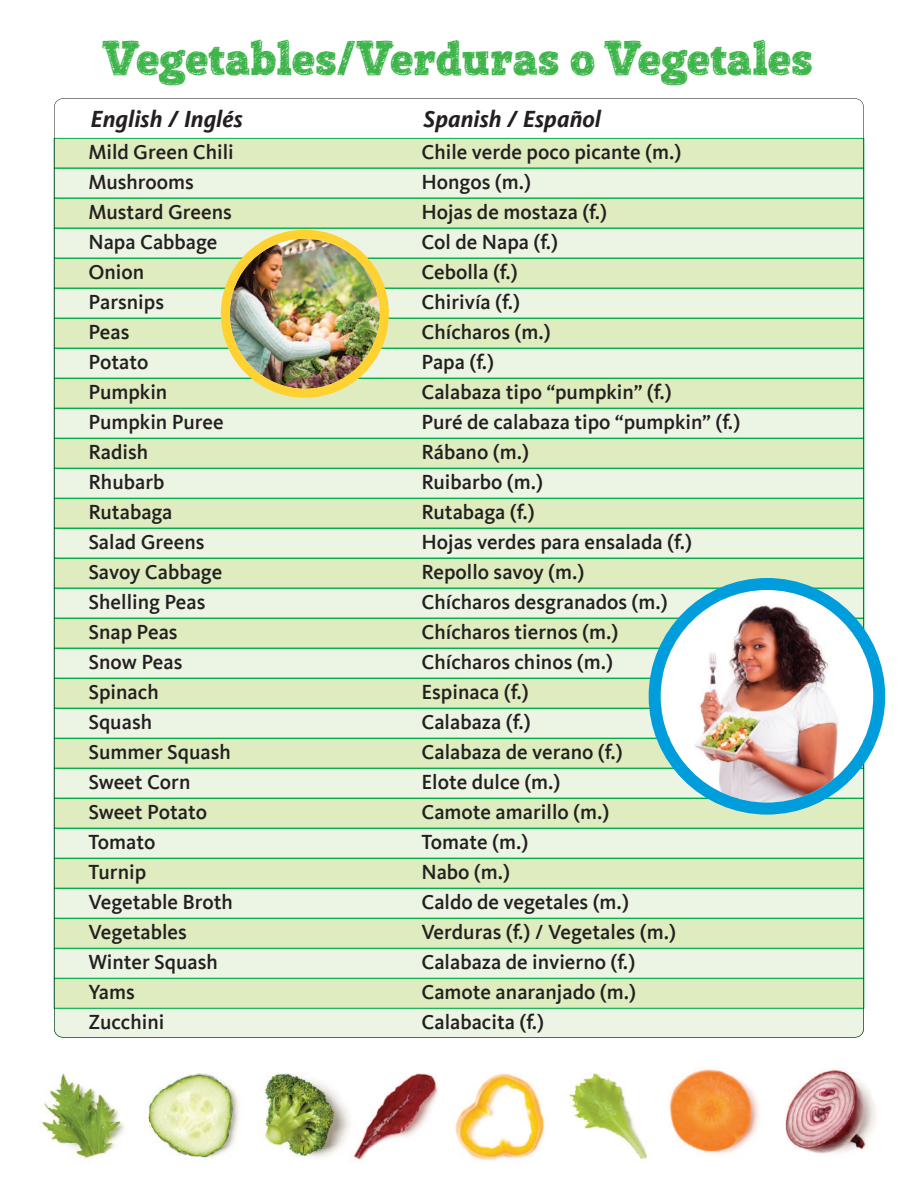
<style>
.page{position:relative;width:918px;height:1188px;background:#fff}
.page>*{position:absolute;margin:0;border:0;box-sizing:border-box;transform-origin:0 0}
.t1{font:46.5px "Posterizer KG Sketch";letter-spacing:-.01em;color:#3db54a}
.t2{font:italic 700 24px "Kievit Offc";color:#231f20}
.t3{font:500 21px "Kievit Offc";color:#231f20}
</style>
<div class="page">
<div style="left:54px;top:1009px;width:810px;height:27px;background:#ecf5e4"></div>
<div style="left:54px;top:139px;width:810px;height:29px;background:#dfecbf"></div>
<div style="left:54px;top:138px;width:810px;height:30px;border:1px solid #03ad4c"></div>
<div style="left:54px;top:169px;width:810px;height:29px;background:#ecf5e4"></div>
<div style="left:54px;top:168px;width:810px;height:30px;border:1px solid #03ad4c"></div>
<div style="left:54px;top:199px;width:810px;height:29px;background:#dfecbf"></div>
<div style="left:54px;top:198px;width:810px;height:30px;border:1px solid #03ad4c"></div>
<div style="left:54px;top:229px;width:810px;height:29px;background:#ecf5e4"></div>
<div style="left:54px;top:228px;width:810px;height:30px;border:1px solid #03ad4c"></div>
<div style="left:54px;top:259px;width:810px;height:29px;background:#dfecbf"></div>
<div style="left:54px;top:258px;width:810px;height:30px;border:1px solid #03ad4c"></div>
<div style="left:54px;top:289px;width:810px;height:29px;background:#ecf5e4"></div>
<div style="left:54px;top:288px;width:810px;height:30px;border:1px solid #03ad4c"></div>
<div style="left:54px;top:319px;width:810px;height:29px;background:#dfecbf"></div>
<div style="left:54px;top:318px;width:810px;height:30px;border:1px solid #03ad4c"></div>
<div style="left:54px;top:349px;width:810px;height:29px;background:#ecf5e4"></div>
<div style="left:54px;top:348px;width:810px;height:30px;border:1px solid #03ad4c"></div>
<div style="left:54px;top:379px;width:810px;height:29px;background:#dfecbf"></div>
<div style="left:54px;top:378px;width:810px;height:30px;border:1px solid #03ad4c"></div>
<div style="left:54px;top:409px;width:810px;height:29px;background:#ecf5e4"></div>
<div style="left:54px;top:408px;width:810px;height:30px;border:1px solid #03ad4c"></div>
<div style="left:54px;top:439px;width:810px;height:29px;background:#dfecbf"></div>
<div style="left:54px;top:438px;width:810px;height:30px;border:1px solid #03ad4c"></div>
<div style="left:54px;top:559px;width:810px;height:29px;background:#dfecbf"></div>
<div style="left:54px;top:558px;width:810px;height:30px;border:1px solid #03ad4c"></div>
<div style="left:54px;top:589px;width:810px;height:29px;background:#ecf5e4"></div>
<div style="left:54px;top:588px;width:810px;height:30px;border:1px solid #03ad4c"></div>
<div style="left:54px;top:619px;width:810px;height:29px;background:#dfecbf"></div>
<div style="left:54px;top:618px;width:810px;height:30px;border:1px solid #03ad4c"></div>
<div style="left:54px;top:649px;width:810px;height:29px;background:#ecf5e4"></div>
<div style="left:54px;top:648px;width:810px;height:30px;border:1px solid #03ad4c"></div>
<div style="left:54px;top:679px;width:810px;height:29px;background:#dfecbf"></div>
<div style="left:54px;top:678px;width:810px;height:30px;border:1px solid #03ad4c"></div>
<div style="left:54px;top:709px;width:810px;height:29px;background:#ecf5e4"></div>
<div style="left:54px;top:708px;width:810px;height:30px;border:1px solid #03ad4c"></div>
<div style="left:54px;top:739px;width:810px;height:29px;background:#dfecbf"></div>
<div style="left:54px;top:738px;width:810px;height:30px;border:1px solid #03ad4c"></div>
<div style="left:54px;top:769px;width:810px;height:29px;background:#ecf5e4"></div>
<div style="left:54px;top:768px;width:810px;height:30px;border:1px solid #03ad4c"></div>
<div style="left:54px;top:799px;width:810px;height:29px;background:#dfecbf"></div>
<div style="left:54px;top:798px;width:810px;height:30px;border:1px solid #03ad4c"></div>
<div style="left:54px;top:829px;width:810px;height:29px;background:#ecf5e4"></div>
<div style="left:54px;top:828px;width:810px;height:30px;border:1px solid #03ad4c"></div>
<div style="left:54px;top:859px;width:810px;height:29px;background:#dfecbf"></div>
<div style="left:54px;top:858px;width:810px;height:30px;border:1px solid #03ad4c"></div>
<div style="left:54px;top:889px;width:810px;height:29px;background:#ecf5e4"></div>
<div style="left:54px;top:888px;width:810px;height:30px;border:1px solid #03ad4c"></div>
<div style="left:54px;top:919px;width:810px;height:29px;background:#dfecbf"></div>
<div style="left:54px;top:918px;width:810px;height:30px;border:1px solid #03ad4c"></div>
<div style="left:54px;top:949px;width:810px;height:29px;background:#ecf5e4"></div>
<div style="left:54px;top:948px;width:810px;height:30px;border:1px solid #03ad4c"></div>
<div style="left:54px;top:979px;width:810px;height:29px;background:#dfecbf"></div>
<div style="left:54px;top:978px;width:810px;height:30px;border:1px solid #03ad4c"></div>
<div style="left:54px;top:469px;width:810px;height:29px;background:#ecf5e4"></div>
<div style="left:54px;top:468px;width:810px;height:30px;border:1px solid #03ad4c"></div>
<div style="left:54px;top:529px;width:810px;height:29px;background:#ecf5e4"></div>
<div style="left:54px;top:499px;width:810px;height:29px;background:#dfecbf"></div>
<div style="left:54px;top:498px;width:810px;height:30px;border:1px solid #03ad4c"></div>
<hr style="left:54px;top:528px;width:810px;height:1px;background:#03ad4c">
<img style="left:39px;top:1069px;width:837px;height:91px">
<img style="left:221px;top:230px;width:168px;height:168px">
<img style="left:649px;top:578px;width:236px;height:237px">
<h1 class="t1" style="left:102px;top:40px;width:713px">Vegetables/Verduras o Vegetales</h1>
<p class="t2" style="left:91px;top:104px;width:154px">English / Inglés</p>
<p class="t2" style="left:424px;top:104px;width:179px">Spanish / Español</p>
<p class="t3" style="left:88px;top:140px;width:147px">Mild Green Chili</p>
<p class="t3" style="left:421px;top:140px;width:261px">Chile verde poco picante (m.)</p>
<p class="t3" style="left:88px;top:170px;width:107px">Mushrooms</p>
<p class="t3" style="left:421px;top:170px;width:111px">Hongos (m.)</p>
<p class="t3" style="left:88px;top:200px;width:145px">Mustard Greens</p>
<p class="t3" style="left:421px;top:200px;width:187px">Hojas de mostaza (f.)</p>
<p class="t3" style="left:88px;top:230px;width:131px">Napa Cabbage</p>
<p class="t3" style="left:421px;top:230px;width:138px">Col de Napa (f.)</p>
<p class="t3" style="left:88px;top:260px;width:57px">Onion</p>
<p class="t3" style="left:421px;top:260px;width:98px">Cebolla (f.)</p>
<p class="t3" style="left:88px;top:290px;width:77px">Parsnips</p>
<p class="t3" style="left:421px;top:290px;width:100px">Chirivía (f.)</p>
<p class="t3" style="left:88px;top:320px;width:43px">Peas</p>
<p class="t3" style="left:421px;top:320px;width:131px">Chícharos (m.)</p>
<p class="t3" style="left:88px;top:350px;width:62px">Potato</p>
<p class="t3" style="left:421px;top:350px;width:74px">Papa (f.)</p>
<p class="t3" style="left:88px;top:380px;width:80px">Pumpkin</p>
<p class="t3" style="left:421px;top:380px;width:252px">Calabaza tipo “pumpkin” (f.)</p>
<p class="t3" style="left:88px;top:410px;width:137px">Pumpkin Puree</p>
<p class="t3" style="left:421px;top:410px;width:320px">Puré de calabaza tipo “pumpkin” (f.)</p>
<p class="t3" style="left:88px;top:440px;width:61px">Radish</p>
<p class="t3" style="left:421px;top:440px;width:109px">Rábano (m.)</p>
<p class="t3" style="left:88px;top:470px;width:78px">Rhubarb</p>
<p class="t3" style="left:421px;top:470px;width:123px">Ruibarbo (m.)</p>
<p class="t3" style="left:88px;top:500px;width:86px">Rutabaga</p>
<p class="t3" style="left:421px;top:500px;width:115px">Rutabaga (f.)</p>
<p class="t3" style="left:88px;top:530px;width:118px">Salad Greens</p>
<p class="t3" style="left:421px;top:530px;width:272px">Hojas verdes para ensalada (f.)</p>
<p class="t3" style="left:88px;top:560px;width:135px">Savoy Cabbage</p>
<p class="t3" style="left:421px;top:560px;width:164px">Repollo savoy (m.)</p>
<p class="t3" style="left:88px;top:590px;width:119px">Shelling Peas</p>
<p class="t3" style="left:421px;top:590px;width:248px">Chícharos desgranados (m.)</p>
<p class="t3" style="left:88px;top:620px;width:91px">Snap Peas</p>
<p class="t3" style="left:421px;top:620px;width:198px">Chícharos tiernos (m.)</p>
<p class="t3" style="left:88px;top:650px;width:96px">Snow Peas</p>
<p class="t3" style="left:421px;top:650px;width:193px">Chícharos chinos (m.)</p>
<p class="t3" style="left:88px;top:680px;width:72px">Spinach</p>
<p class="t3" style="left:422px;top:680px;width:109px">Espinaca (f.)</p>
<p class="t3" style="left:88px;top:710px;width:65px">Squash</p>
<p class="t3" style="left:421px;top:710px;width:111px">Calabaza (f.)</p>
<p class="t3" style="left:88px;top:740px;width:144px">Summer Squash</p>
<p class="t3" style="left:421px;top:740px;width:203px">Calabaza de verano (f.)</p>
<p class="t3" style="left:88px;top:770px;width:104px">Sweet Corn</p>
<p class="t3" style="left:421px;top:770px;width:141px">Elote dulce (m.)</p>
<p class="t3" style="left:88px;top:800px;width:120px">Sweet Potato</p>
<p class="t3" style="left:421px;top:800px;width:190px">Camote amarillo (m.)</p>
<p class="t3" style="left:88px;top:830px;width:69px">Tomato</p>
<p class="t3" style="left:421px;top:830px;width:108px">Tomate (m.)</p>
<p class="t3" style="left:88px;top:860px;width:59px">Turnip</p>
<p class="t3" style="left:421px;top:860px;width:90px">Nabo (m.)</p>
<p class="t3" style="left:88px;top:890px;width:146px">Vegetable Broth</p>
<p class="t3" style="left:421px;top:890px;width:209px">Caldo de vegetales (m.)</p>
<p class="t3" style="left:88px;top:920px;width:100px">Vegetables</p>
<p class="t3" style="left:421px;top:920px;width:256px">Verduras (f.) / Vegetales (m.)</p>
<p class="t3" style="left:88px;top:950px;width:131px">Winter Squash</p>
<p class="t3" style="left:421px;top:950px;width:215px">Calabaza de invierno (f.)</p>
<p class="t3" style="left:88px;top:980px;width:48px">Yams</p>
<p class="t3" style="left:421px;top:980px;width:216px">Camote anaranjado (m.)</p>
<p class="t3" style="left:88px;top:1010px;width:78px">Zucchini</p>
<p class="t3" style="left:421px;top:1010px;width:124px">Calabacita (f.)</p>
</div>
